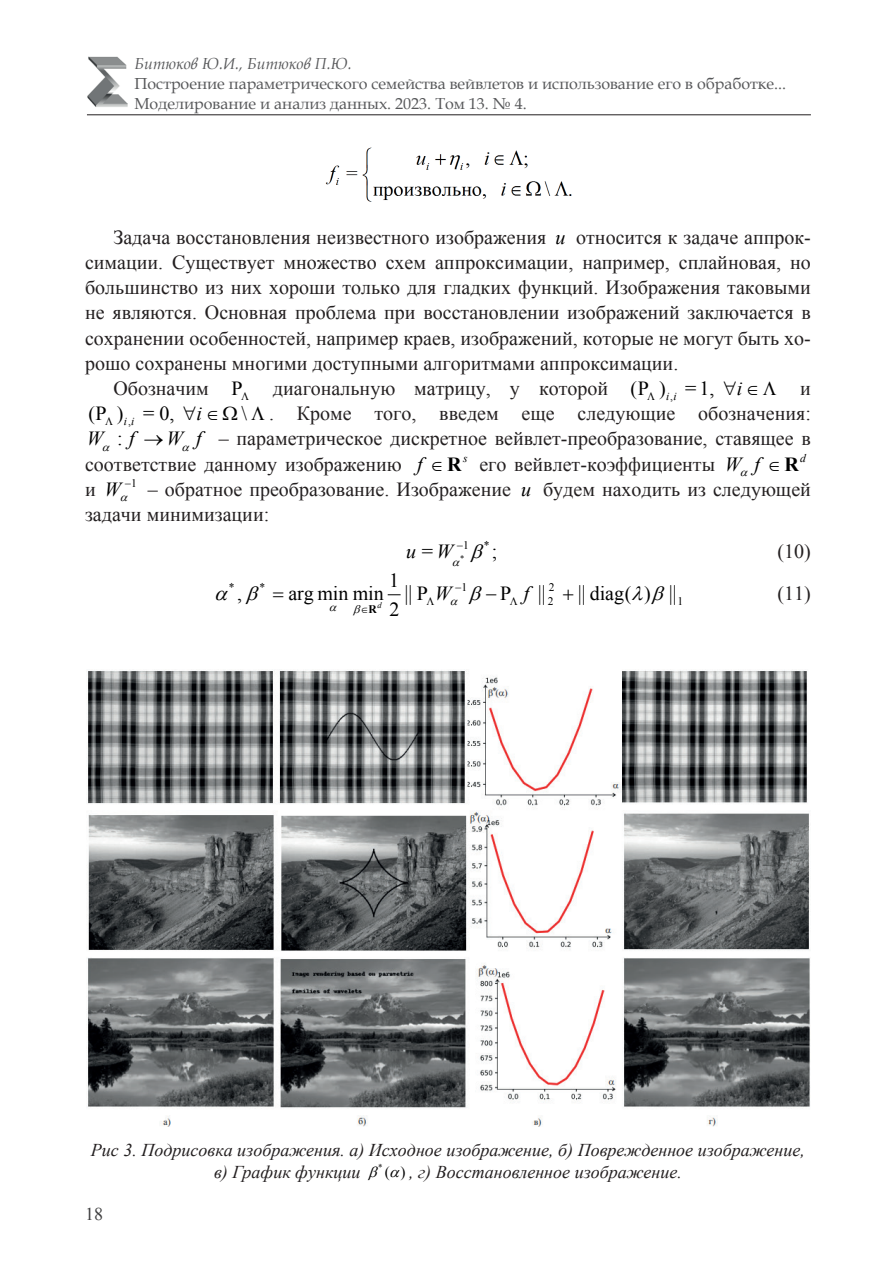
<style>
.page{position:relative;width:896px;height:1276px;background:#fff}
.page>*{position:absolute;margin:0;border:0;box-sizing:border-box;transform-origin:0 0}
.t1{font:20px/25.2px "Times New Roman";color:#231f20;text-align:justify}
.t2{font:20px "Times New Roman";letter-spacing:-.005em;color:#000001}
.t3{font:italic 20px "Times New Roman";color:#000001}
.Рис{font:italic 18px/22px "Times New Roman";color:#231f20}
.t4{font:18px "Times New Roman";color:#3e3e3f}
.t5{font:16px/20px "Book Antiqua";color:#57585a}
.t6{font:italic 16px "Book Antiqua";color:#57585a}
.t7{font:15.2px "Times New Roman";color:#000001}
.t8{font:11.6px/14.2px "Times New Roman";color:#000001}
.t9{font:italic 11.6px "Times New Roman";color:#000001}
.t10{font:700 11.6px "Times New Roman";color:#000001}
.t11{font:8.8px "Times New Roman";color:#000001}
.t12{font:8.4px "Times New Roman";color:#000001}
.t13{font:italic 8.4px "Times New Roman";color:#000001}
.s1{font-style:italic;color:#000001}
.s2{font-style:normal}
.s3{font-weight:700;font-style:normal}
.s4{font-style:italic}
</style>
<div class="page">
<hr style="left:87px;top:114px;width:724px;height:1px;background:#231f20">
<img style="left:87px;top:57px;width:41px;height:50px">
<svg style="left:388px;top:594px;width:12px;height:1px"></svg>
<img style="left:87px;top:670px;width:723px;height:456px">
<img style="left:325px;top:147px;width:247px;height:55px">
<p class="t6" style="left:134px;top:52px;width:219px">Битюков Ю.И., Битюков П.Ю.</p>
<p class="t5" style="left:134px;top:73px;width:653px">Построение параметрического семейства вейвлетов и использование его в обработке...<br>Моделирование и анализ данных. 2023. Том 13. № 4.</p>
<p class="t1" style="left:113px;top:224px;width:453px">Задача восстановления неизвестного изображения <span class="s1">u</span></p>
<p class="t1" style="left:85px;top:224px;width:727px;text-indent:491px">относится к задаче аппрок&shy;симации. Существует множество схем аппроксимации, например, сплайновая, но большинство из них хороши только для гладких функций. Изображения таковыми не являются. Основная проблема при восстановлении изображений заключается в сохранении особенностей, например краев, изображений, которые не могут быть хо&shy;рошо сохранены многими доступными алгоритмами аппроксимации.</p>
<p class="t1" style="left:113px;top:375px;width:97px">Обозначим</p>
<p class="t2" style="left:232px;top:375px;width:13px">P</p>
<p class="t1" style="left:273px;top:375px;width:337px">диагональную матрицу, у которой</p>
<p class="t8" style="left:670px;top:389px;width:4px">,</p>
<p class="t2" style="left:630px;top:375px;width:131px">(P ) =1, ∀ ∈</p>
<p class="t3" style="left:737px;top:374px;width:7px">i</p>
<p class="t1" style="left:800px;top:375px;width:12px">и</p>
<p class="t9" style="left:666px;top:388px;width:12px">i i</p>
<p class="t2" style="left:88px;top:400px;width:133px">(P ) = 0, ∀ ∈</p>
<p class="t2" style="left:241px;top:400px;width:7px">\</p>
<p class="t3" style="left:197px;top:400px;width:7px">i</p>
<p class="t1" style="left:269px;top:400px;width:543px">. Кроме того, введем еще следующие обозначения:</p>
<p class="t9" style="left:124px;top:413px;width:12px">i i</p>
<p class="t8" style="left:128px;top:414px;width:4px">,</p>
<p class="t1" style="left:85px;top:426px;width:727px;text-indent:134px">– параметрическое дискретное вейвлет-преобразование, ставящее в соответствие данному изображению</p>
<p class="t3" style="left:87px;top:425px;width:18px">W</p>
<p class="t3" style="left:129px;top:425px;width:7px">f</p>
<p class="t3" style="left:117px;top:425px;width:86px"><span class="s2">:</span> →W f</p>
<p class="t3" style="left:417px;top:450px;width:46px">f∈<span class="s3">R</span></p>
<p class="t1" style="left:479px;top:451px;width:237px">его вейвлет-коэффициенты</p>
<p class="t9" style="left:800px;top:450px;width:7px">d</p>
<p class="t9" style="left:463px;top:450px;width:6px">s</p>
<p class="t3" style="left:725px;top:450px;width:76px">W f∈<span class="s3">R</span></p>
<p class="t1" style="left:85px;top:476px;width:38px">и <span class="s1">W</span></p>
<p class="t8" style="left:125px;top:475px;width:14px">−1</p>
<p class="t1" style="left:148px;top:476px;width:365px">– обратное преобразование. Изображение</p>
<p class="t3" style="left:521px;top:475px;width:11px">u</p>
<p class="t1" style="left:543px;top:476px;width:269px">будем находить из следующей</p>
<p class="t1" style="left:85px;top:501px;width:186px">задачи минимизации:</p>
<p class="t12" style="left:460px;top:552px;width:6px">*</p>
<p class="t8" style="left:457px;top:538px;width:14px">−1</p>
<p class="t8" style="left:484px;top:538px;width:7px">*</p>
<p class="t2" style="left:422px;top:538px;width:13px">=</p>
<p class="t2" style="left:492px;top:538px;width:7px">;</p>
<p class="t1" style="left:777px;top:538px;width:35px">(10)</p>
<p class="t3" style="left:406px;top:537px;width:49px">u W</p>
<p class="t2" style="left:389px;top:567px;width:11px">1</p>
<p class="t8" style="left:229px;top:579px;width:38px">* *</p>
<p class="t8" style="left:455px;top:579px;width:14px">−1</p>
<p class="t8" style="left:548px;top:579px;width:8px">2<br>2</p>
<p class="t2" style="left:288px;top:579px;width:97px">arg min min</p>
<p class="t2" style="left:417px;top:579px;width:36px">P <span class="s4">W</span></p>
<p class="t2" style="left:486px;top:579px;width:27px">−P</p>
<p class="t2" style="left:590px;top:579px;width:63px">diag( )</p>
<p class="t2" style="left:389px;top:595px;width:11px">2</p>
<p class="t3" style="left:524px;top:579px;width:7px">f</p>
<p class="t2" style="left:237px;top:579px;width:6px">,</p>
<p class="t13" style="left:377px;top:599px;width:6px">d</p>
<p class="t10" style="left:360px;top:601px;width:18px">∈R</p>
<p class="t8" style="left:677px;top:594px;width:7px">1</p>
<p class="t1" style="left:777px;top:580px;width:35px">(11)</p>
<p class="Рис" style="left:214px;top:1138px;width:592px;text-indent:-123px">Рис 3. Подрисовка изображения. а) Исходное изображение, б) Поврежденное изображение, в) График функции</p>
<p class="t11" style="left:378px;top:1161px;width:6px">*</p>
<p class="t7" style="left:385px;top:1162px;width:22px">( )</p>
<p class="Рис" style="left:409px;top:1160px;width:274px">, г) Восстановленное изображение.</p>
<p class="t4" style="left:85px;top:1202px;width:19px">18</p>
</div>
